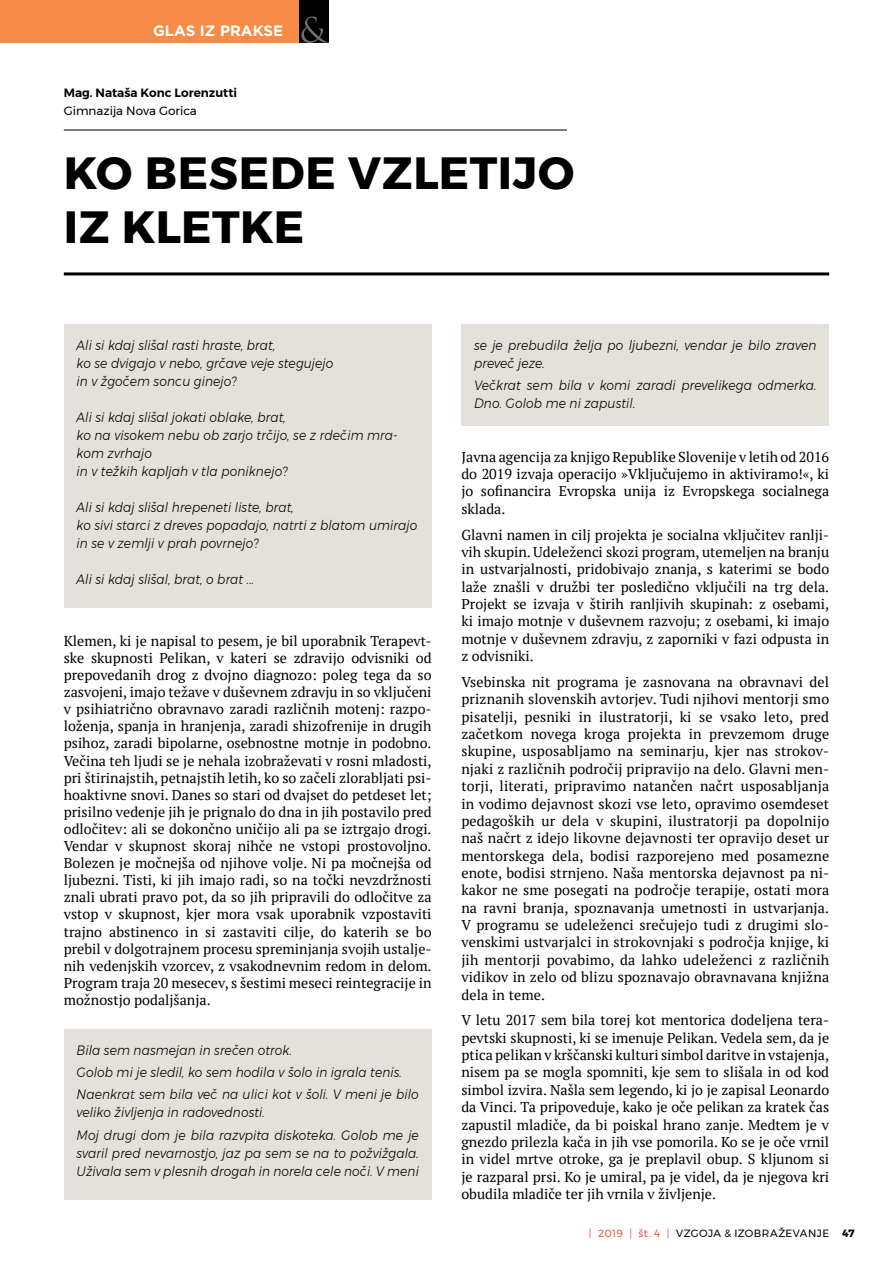
<style>
.page{position:relative;width:893px;height:1263px;background:#fff}
.page>*{position:absolute;margin:0;border:0;box-sizing:border-box;transform-origin:0 0}
.t1{font:700 45px/54px "Montserrat";letter-spacing:.015em;color:#000}
.t2{font:700 15px "Gotham";color:#fff}
.t3{font:14.25px/17.4px "PT Serif";color:#000;text-align:justify}
.t4{font:italic 300 13.5px/18px "Montserrat";letter-spacing:.01em;color:#000;scale:.9 1}
.t5{font:600 12px "Montserrat";color:#000}
.t6{font:12px "Montserrat";color:#000}
.t7{font:10.5px "Montserrat";letter-spacing:.04em;color:#000}
.t8{font:700 10.5px "Montserrat";color:#000}
.s1{color:#e05942}
</style>
<div class="page">
<div style="left:0;top:0;width:299px;height:43px;background:#f68c47"></div>
<div style="left:299px;top:0;width:29px;height:43px;background:#000"></div>
<svg style="left:301px;top:16px;width:27px;height:27px"></svg>
<hr style="left:64px;top:130px;width:503px;height:1px;background:#000">
<div style="left:64px;top:324px;width:368px;height:283px;background:#e3e1da"></div>
<div style="left:461px;top:324px;width:368px;height:101px;background:#e3e1da"></div>
<div style="left:64px;top:1029px;width:368px;height:170px;background:#e3e1da"></div>
<hr style="left:64px;top:272px;width:765px;height:3px;background:#000">
<p class="t2" style="left:153px;top:21px;width:132px">GLAS IZ PRAKSE</p>
<p class="t5" style="left:64px;top:83px;width:175px">Mag. Nataša Konc Lorenzutti</p>
<p class="t6" style="left:64px;top:101px;width:135px">Gimnazija Nova Gorica</p>
<h1 class="t1" style="left:64px;top:146px;width:512px">KO BESEDE VZLETIJO<br>IZ KLETKE</h1>
<p class="t4" style="left:77px;top:336px;width:287px">Ali si kdaj slišal rasti hraste, brat,<br>ko se dvigajo v nebo, grčave veje stegujejo in v žgočem soncu ginejo?</p>
<p class="t4" style="left:77px;top:408px;width:358px">Ali si kdaj slišal jokati oblake, brat,<br>ko na visokem nebu ob zarjo trčijo, se z rdečim mra&shy;kom zvrhajo<br>in v težkih kapljah v tla poniknejo?</p>
<p class="t4" style="left:77px;top:498px;width:380px">Ali si kdaj slišal hrepeneti liste, brat,<br>ko sivi starci z dreves popadajo, natrti z blatom umirajo in se v zemlji v prah povrnejo?</p>
<p class="t4" style="left:77px;top:570px;width:199px">Ali si kdaj slišal, brat, o brat ...</p>
<p class="t3" style="left:64px;top:632px;width:369px">Klemen, ki je napisal to pesem, je bil uporabnik Terapevt&shy;ske skupnosti Pelikan, v kateri se zdravijo odvisniki od prepovedanih drog z dvojno diagnozo: poleg tega da so zasvojeni, imajo težave v duševnem zdravju in so vključeni v psihiatrično obravnavo zaradi različnih motenj: razpo&shy;loženja, spanja in hranjenja, zaradi shizofrenije in drugih psihoz, zaradi bipolarne, osebnostne motnje in podobno.<br>Večina teh ljudi se je nehala izobraževati v rosni mladosti, pri štirinajstih, petnajstih letih, ko so začeli zlorabljati psi&shy;hoaktivne snovi. Danes so stari od dvajset do petdeset let; prisilno vedenje jih je prignalo do dna in jih postavilo pred odločitev: ali se dokončno uničijo ali pa se iztrgajo drogi.<br>Vendar v skupnost skoraj nihče ne vstopi prostovoljno.<br>Bolezen je močnejša od njihove volje. Ni pa močnejša od ljubezni. Tisti, ki jih imajo radi, so na točki nevzdržnosti znali ubrati pravo pot, da so jih pripravili do odločitve za vstop v skupnost, kjer mora vsak uporabnik vzpostaviti trajno abstinenco in si zastaviti cilje, do katerih se bo prebil v dolgotrajnem procesu spreminjanja svojih ustalje&shy;nih vedenjskih vzorcev, z vsakodnevnim redom in delom.<br>Program traja 20 mesecev, s šestimi meseci reintegracije in možnostjo podaljšanja.</p>
<p class="t4" style="left:77px;top:1039px;width:382px;line-height:22.2px">Bila sem nasmejan in srečen otrok.<br>Golob mi je sledil, ko sem hodila v šolo in igrala tenis.<br>Naenkrat sem bila več na ulici kot v šoli. V meni je bilo</p>
<p class="t4" style="left:77px;top:1101px;width:382px;line-height:22.2px">veliko življenja in radovednosti.<br>Moj drugi dom je bila razvpita diskoteka. Golob me je</p>
<p class="t4" style="left:77px;top:1144px;width:382px">svaril pred nevarnostjo, jaz pa sem se na to požvižgala.<br>Uživala sem v plesnih drogah in norela cele noči. V meni</p>
<p class="t4" style="left:474px;top:336px;width:382px">se je prebudila želja po ljubezni, vendar je bilo zraven preveč jeze.</p>
<p class="t4" style="left:474px;top:376px;width:382px">Večkrat sem bila v komi zaradi prevelikega odmerka.<br>Dno. Golob me ni zapustil.</p>
<p class="t3" style="left:461px;top:448px;width:369px">Javna agencija za knjigo Republike Slovenije v letih od 2016 do 2019 izvaja operacijo »Vključujemo in aktiviramo!«, ki jo sofinancira Evropska unija iz Evropskega socialnega sklada.</p>
<p class="t3" style="left:461px;top:526px;width:369px">Glavni namen in cilj projekta je socialna vključitev ranlji&shy;vih skupin. Udeleženci skozi program, utemeljen na branju in ustvarjalnosti, pridobivajo znanja, s katerimi se bodo laže znašli v družbi ter posledično vključili na trg dela.<br>Projekt se izvaja v štirih ranljivih skupinah: z osebami, ki imajo motnje v duševnem razvoju; z osebami, ki imajo motnje v duševnem zdravju, z zaporniki v fazi odpusta in z odvisniki.</p>
<p class="t3" style="left:461px;top:673px;width:369px">Vsebinska nit programa je zasnovana na obravnavi del priznanih slovenskih avtorjev. Tudi njihovi mentorji smo pisatelji, pesniki in ilustratorji, ki se vsako leto, pred začetkom novega kroga projekta in prevzemom druge skupine, usposabljamo na seminarju, kjer nas strokov&shy;njaki z različnih področij pripravijo na delo. Glavni men&shy;torji, literati, pripravimo natančen načrt usposabljanja in vodimo dejavnost skozi vse leto, opravimo osemdeset pedagoških ur dela v skupini, ilustratorji pa dopolnijo naš načrt z idejo likovne dejavnosti ter opravijo deset ur mentorskega dela, bodisi razporejeno med posamezne enote, bodisi strnjeno. Naša mentorska dejavnost pa ni&shy;kakor ne sme posegati na področje terapije, ostati mora na ravni branja, spoznavanja umetnosti in ustvarjanja.<br>V programu se udeleženci srečujejo tudi z drugimi slo&shy;venskimi ustvarjalci in strokovnjaki s področja knjige, ki jih mentorji povabimo, da lahko udeleženci z različnih vidikov in zelo od blizu spoznavajo obravnavana knjižna dela in teme.</p>
<p class="t3" style="left:461px;top:1011px;width:369px">V letu 2017 sem bila torej kot mentorica dodeljena tera&shy;pevtski skupnosti, ki se imenuje Pelikan. Vedela sem, da je ptica pelikan v krščanski kulturi simbol daritve in vstajenja, nisem pa se mogla spomniti, kje sem to slišala in od kod simbol izvira. Našla sem legendo, ki jo je zapisal Leonardo da Vinci. Ta pripoveduje, kako je oče pelikan za kratek čas zapustil mladiče, da bi poiskal hrano zanje. Medtem je v gnezdo prilezla kača in jih vse pomorila. Ko se je oče vrnil in videl mrtve otroke, ga je preplavil obup. S kljunom si je razparal prsi. Ko je umiral, pa je videl, da je njegova kri obudila mladiče ter jih vrnila v življenje.</p>
<p class="t7" style="left:589px;top:1225px;width:240px"><span class="s1">| 2019 | št. 4 |</span> Vzgoja &amp; izobraževanjE</p>
<p class="t8" style="left:842px;top:1225px;width:14px">47</p>
</div>
